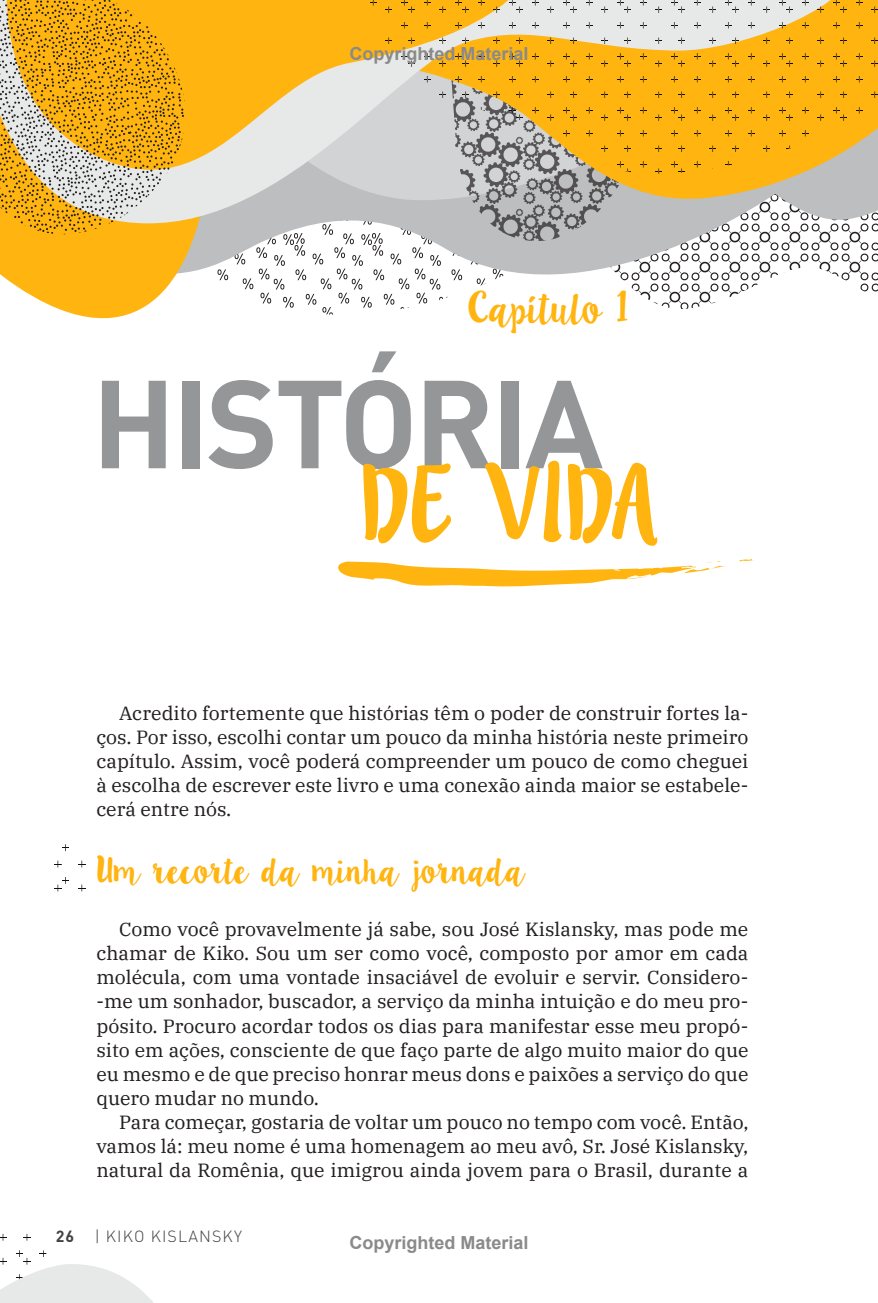
<style>
.page{position:relative;width:878px;height:1303px;background:#fff}
.page>*{position:absolute;margin:0;border:0;box-sizing:border-box;transform-origin:0 0}
.t1{font:700 122.8px "DIN Pro";letter-spacing:-.03em;color:#949698}
.t2{font:84.6px "Lilly Belle";letter-spacing:-.025em;color:#ffb40f}
.t3{font:36px "Lilly Belle";letter-spacing:-.1em;color:#ffb40f}
.t4{font:30px "Lilly Belle";letter-spacing:-.1em;color:#ffb40f}
.t5{font:19px/24px "IBM Plex Serif";color:#231f20;text-align:justify}
.t6{font:700 18px "Arial";color:#8a8a8a}
.t7{font:300 16px "DIN Pro";letter-spacing:.07em;color:#414142}
.t8{font:700 16px "DIN Pro";color:#414142}
</style>
<div class="page">
<svg style="left:776px;top:254px;width:102px;height:38px"></svg>
<svg style="left:227px;top:225px;width:549px;height:90px"></svg>
<svg style="left:449px;top:225px;width:218px;height:16px"></svg>
<svg style="left:0;top:225px;width:227px;height:94px;fill:#ffb40f"></svg>
<svg style="left:753px;top:205px;width:125px;height:49px"></svg>
<svg style="left:194px;top:198px;width:661px;height:27px;fill:#bcbec0"></svg>
<svg style="left:194px;top:0;width:333px;height:218px"></svg>
<svg style="left:349px;top:0;width:529px;height:198px;fill:#ffb40f"></svg>
<svg style="left:739px;top:559px;width:15px;height:2px"></svg>
<svg style="left:338px;top:561px;width:388px;height:26px"></svg>
<svg style="left:54px;top:860px;width:7px;height:7px"></svg>
<svg style="left:78px;top:860px;width:7px;height:7px"></svg>
<svg style="left:62px;top:844px;width:7px;height:7px"></svg>
<svg style="left:54px;top:877px;width:15px;height:14px"></svg>
<svg style="left:78px;top:884px;width:7px;height:7px"></svg>
<svg style="left:0;top:0;width:194px;height:236px"></svg>
<svg style="left:0;top:1234px;width:154px;height:69px"></svg>
<p class="t6" style="left:349px;top:41px;width:181px">Copyrighted Material</p>
<h3 class="t3" style="left:468px;top:282px;width:162px">Capítulo 1</h3>
<h1 class="t1" style="left:92px;top:340px;width:513px">HISTÓRIA</h1>
<h2 class="t2" style="left:358px;top:443px;width:303px">DE VIDA</h2>
<p class="t5" style="left:96px;top:700px;width:653px;text-indent:23px">Acredito fortemente que histórias têm o poder de construir fortes la&shy;ços. Por isso, escolhi contar um pouco da minha história neste primeiro capítulo. Assim, você poderá compreender um pouco de como cheguei à escolha de escrever este livro e uma conexão ainda maior se estabele&shy;cerá entre nós.</p>
<h3 class="t4" style="left:96px;top:849px;width:431px">Um recorte da minha jornada</h3>
<p class="t5" style="left:96px;top:916px;width:654px;text-indent:23px">Como você provavelmente já sabe, sou José Kislansky, mas pode me chamar de Kiko. Sou um ser como você, composto por amor em cada molécula, com uma vontade insaciável de evoluir e servir. Considero--me um sonhador, buscador, a serviço da minha intuição e do meu pro&shy;pósito. Procuro acordar todos os dias para manifestar esse meu propó&shy;sito em ações, consciente de que faço parte de algo muito maior do que eu mesmo e de que preciso honrar meus dons e paixões a serviço do que quero mudar no mundo.</p>
<p class="t5" style="left:96px;top:1108px;width:654px;text-indent:23px">Para começar, gostaria de voltar um pouco no tempo com você. Então, vamos lá: meu nome é uma homenagem ao meu avô, Sr. José Kislansky, natural da Romênia, que imigrou ainda jovem para o Brasil, durante a</p>
<p class="t8" style="left:56px;top:1225px;width:20px">26</p>
<p class="t7" style="left:95px;top:1225px;width:149px">| KIKO KISLANSKY</p>
<p class="t6" style="left:349px;top:1229px;width:181px">Copyrighted Material</p>
</div>
